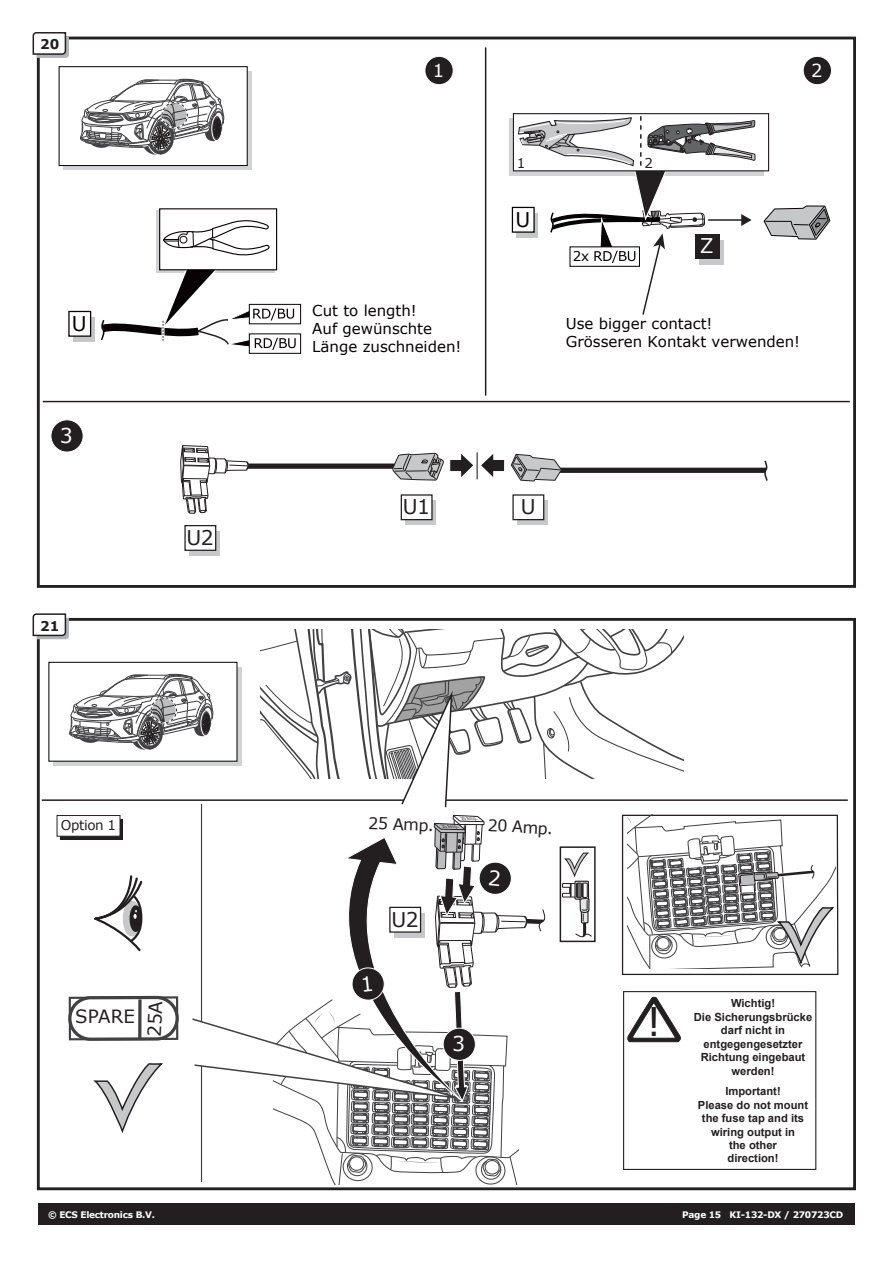
<style>
.page{position:relative;width:893px;height:1263px;background:#fff}
.page>*{position:absolute;margin:0;border:0;box-sizing:border-box;transform-origin:0 0}
.t1{font:39.45px "Verdana";color:#231f20}
.t2{font:20.4px "Verdana";color:#fff}
.t3{font:20.25px "Verdana";color:#231f20}
.t4{font:20.25px "Verdana";color:#070204}
.t5{font:20.25px "Verdana";color:#fff}
.t6{font:18.3px "Verdana";letter-spacing:-.005em;color:#231f20}
.t7{font:18px "Verdana";color:#fff}
.t8{font:16.05px "Verdana";color:#231f20}
.t9{font:15px/18px "Verdana";color:#070204}
.t10{font:13.5px "Verdana";letter-spacing:-.03em;color:#231f20}
.t11{font:700 13.5px "Verdana";color:#231f20}
.t12{font:13.5px "Verdana";color:#070204}
.t13{font:700 11.25px/13.5px "Arial";color:#231f20;text-align:center}
.t14{font:700 9px "Verdana";letter-spacing:-.03em;color:#fff}
.t15{font:italic 4.35px "Verdana";color:#231f20;scale:.94 1}
</style>
<div class="page">
<div style="left:38px;top:1203px;width:817px;height:21px;background:#231f20"></div>
<div style="left:37px;top:37px;width:819px;height:551px;border:3px solid #231f20"></div>
<svg style="left:32px;top:32px;width:37px;height:26px"></svg>
<div style="left:51px;top:420px;width:32px;height:32px;background:#231f20;border-radius:50%"></div>
<div style="left:50px;top:419px;width:34px;height:33px;border:1px solid #fff;border-radius:50%"></div>
<div style="left:238px;top:463px;width:172px;height:6px;background:#231f20"></div>
<div style="left:548px;top:468px;width:219px;height:5px;background:#231f20"></div>
<div style="left:405px;top:501px;width:31px;height:24px;background:linear-gradient(to bottom,#c7c8ca,#c7c8ca)"></div>
<div style="left:401px;top:494px;width:32px;height:26px;background:#fff;border:1px solid #231f20"></div>
<div style="left:517px;top:501px;width:31px;height:24px;background:linear-gradient(to bottom,#c7c8ca,#c7c8ca)"></div>
<div style="left:512px;top:494px;width:32px;height:26px;background:#fff;border:1px solid #231f20"></div>
<div style="left:189px;top:531px;width:31px;height:25px;background:#c7c8ca"></div>
<div style="left:184px;top:525px;width:32px;height:26px;background:#fff;border:1px solid #231f20"></div>
<svg style="left:392px;top:452px;width:170px;height:30px"></svg>
<svg style="left:763px;top:460px;width:5px;height:21px"></svg>
<svg style="left:180px;top:445px;width:69px;height:81px"></svg>
<hr style="left:43px;top:401px;width:807px;height:1px;background:#231f20">
<hr style="left:42px;top:799px;width:806px;height:2px;background:#231f20">
<hr style="left:485px;top:47px;width:1px;height:349px;background:#231f20">
<div style="left:425px;top:56px;width:28px;height:29px;background:#231f20;border-radius:50%"></div>
<div style="left:424px;top:56px;width:30px;height:29px;border:1px solid #fff;border-radius:50%"></div>
<div style="left:803px;top:56px;width:28px;height:29px;background:#231f20;border-radius:50%"></div>
<div style="left:803px;top:56px;width:29px;height:29px;border:1px solid #fff;border-radius:50%"></div>
<div style="left:249px;top:304px;width:52px;height:20px;background:#fff;border:1px solid #070204"></div>
<div style="left:249px;top:333px;width:52px;height:21px;background:#fff;border:1px solid #070204"></div>
<svg style="left:86px;top:217px;width:210px;height:133px"></svg>
<svg style="left:73px;top:317px;width:21px;height:25px"></svg>
<div style="left:68px;top:311px;width:23px;height:26px;background:#fff;border:1px solid #070204"></div>
<svg style="left:763px;top:205px;width:68px;height:35px"></svg>
<div style="left:516px;top:213px;width:22px;height:25px;background:#c5c7c8"></div>
<div style="left:512px;top:207px;width:23px;height:26px;background:#fff;border:1px solid #070204"></div>
<div style="left:513px;top:113px;width:256px;height:58px;background:#fff;border:1px solid #231f20"></div>
<svg style="left:517px;top:116px;width:239px;height:199px"></svg>
<div style="left:64px;top:71px;width:188px;height:99px;background:#d1d3d4"></div>
<div style="left:59px;top:66px;width:189px;height:100px;background:#fff;border:1px solid #000"></div>
<svg style="left:80px;top:78px;width:145px;height:77px"></svg>
<svg style="left:162px;top:103px;width:25px;height:25px"></svg>
<div style="left:161px;top:102px;width:27px;height:27px;border:2px solid #fff;border-radius:50%"></div>
<div style="left:162px;top:102px;width:26px;height:26px;border:1px dashed #231f20;border-radius:50%"></div>
<svg style="left:32px;top:613px;width:807px;height:572px"></svg>
<p class="t11" style="left:40px;top:35px;width:21px">20</p>
<h3 class="t7" style="left:433px;top:58px;width:13px">1</h3>
<h3 class="t7" style="left:811px;top:58px;width:13px">2</h3>
<h3 class="t4" style="left:72px;top:309px;width:16px">U</h3>
<h3 class="t9" style="left:312px;top:302px;width:151px">Cut to length!<br>Auf gewünschte<br>Länge zuschneiden!</h3>
<p class="t10" style="left:517px;top:154px;width:10px">1</p>
<p class="t10" style="left:644px;top:154px;width:10px">2</p>
<h3 class="t4" style="left:515px;top:205px;width:16px">U</h3>
<p class="t12" style="left:573px;top:247px;width:18px">2x</p>
<h3 class="t5" style="left:700px;top:232px;width:15px">Z</h3>
<h3 class="t9" style="left:566px;top:314px;width:236px">Use bigger contact!<br>Grösseren Kontakt verwenden!</h3>
<h2 class="t2" style="left:60px;top:421px;width:15px">3</h2>
<p class="t11" style="left:40px;top:616px;width:21px">21</p>
<h3 class="t3" style="left:187px;top:523px;width:29px">U2</h3>
<p class="t10" style="left:61px;top:816px;width:57px">Option 1</p>
<h3 class="t6" style="left:75px;top:1003px;width:61px">SPARE</h3>
<h3 class="t3" style="left:403px;top:493px;width:29px">U1</h3>
<h3 class="t3" style="left:521px;top:493px;width:16px">U</h3>
<p class="t15" style="left:462px;top:815px;width:19px;rotate:3deg">20 Amp.</p>
<h3 class="t8" style="left:369px;top:812px;width:67px;rotate:2deg">25 Amp.</h3>
<p class="t15" style="left:443px;top:823px;width:25px">25Amp.</p>
<h3 class="t8" style="left:488px;top:814px;width:67px;rotate:3deg">20 Amp.</h3>
<h3 class="t3" style="left:391px;top:905px;width:29px">U2</h3>
<h2 class="t2" style="left:452px;top:1030px;width:15px">3</h2>
<h1 class="t1" style="left:646px;top:995px;width:17px">!</h1>
<p class="t13" style="left:694px;top:997px;width:120px">Wichtig!<br>Die Sicherungsbrücke darf nicht in entgegengesetzter<br>Richtung eingebaut werden!</p>
<p class="t13" style="left:698px;top:1084px;width:112px">Important!<br>Please do not mount the fuse tap and its wiring output in<br>the other<br>direction!</p>
<p class="t14" style="left:48px;top:1208px;width:108px">© ECS Electronics B.V.</p>
<p class="t14" style="left:682px;top:1208px;width:162px">Page 15 KI-132-DX / 270723CD</p>
</div>
